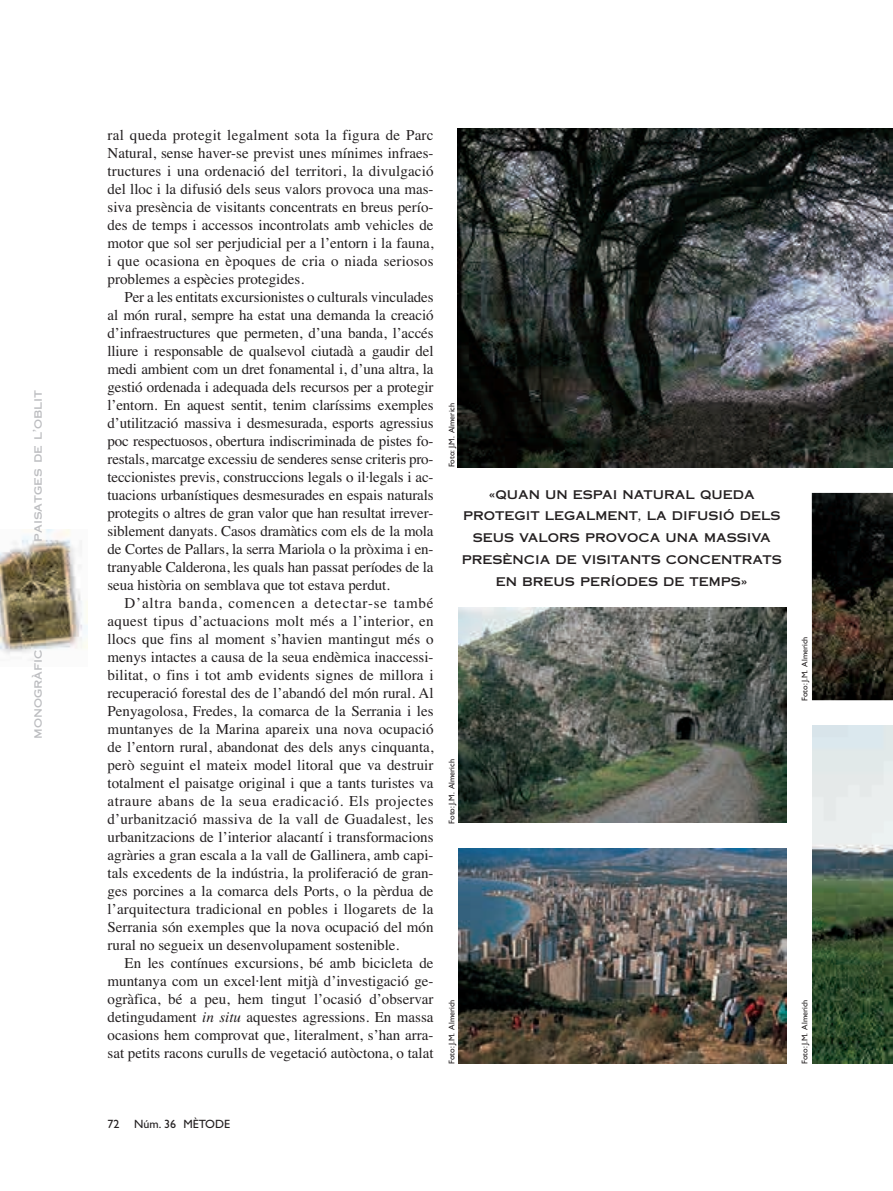
<style>
.page{position:relative;width:893px;height:1191px;background:#fff}
.page>*{position:absolute;margin:0;border:0;box-sizing:border-box;transform-origin:0 0}
.t1{font:15px/18px "Times";color:#231f20;text-align:justify}
.t2{font:12px/21.8px "Copperplate Thirty One AB";color:#231f20;text-align:center}
.t3{font:12px "Copperplate Thirty One AB";color:#bcbdc0}
.t4{font:12px "Gill Sans";color:#231f20}
.t5{font:8.25px "Gill Sans";letter-spacing:-.005em;color:#231f20}
.s1{font-style:italic}
</style>
<div class="page">
<img style="left:0;top:529px;width:88px;height:132px">
<img style="left:458px;top:128px;width:435px;height:339px">
<img style="left:459px;top:848px;width:327px;height:216px">
<img style="left:812px;top:725px;width:81px;height:339px">
<svg style="left:812px;top:369px;width:81px;height:99px;background:#292e28"></svg>
<img style="left:812px;top:492px;width:81px;height:208px">
<img style="left:459px;top:607px;width:327px;height:216px">
<p class="t3" style="left:31px;top:542px;width:153px;rotate:-90deg">paisatges de l’oblit</p>
<p class="t3" style="left:31px;top:739px;width:91px;rotate:-90deg">monogràfic</p>
<p class="t1" style="left:108px;top:127px;width:327px">ral queda protegit legalment sota la figura de Parc Natural, sense haver-se previst unes mínimes infraes&shy;tructures i una ordenació del territori, la divulgació del lloc i la difusió dels seus valors provoca una mas&shy;siva presència de visitants concentrats en breus perío&shy;des de temps i accessos incontrolats amb vehicles de motor que sol ser perjudicial per a l’entorn i la fauna, i que ocasiona en èpoques de cria o niada seriosos problemes a espècies protegides.</p>
<p class="t1" style="left:108px;top:289px;width:327px;text-indent:17px">Per a les entitats excursionistes o culturals vinculades al món rural, sempre ha estat una demanda la creació d’infraestructures que permeten, d’una banda, l’accés lliure i responsable de qualsevol ciutadà a gaudir del medi ambient com un dret fonamental i, d’una altra, la gestió ordenada i adequada dels recursos per a protegir l’entorn. En aquest sentit, tenim claríssims exemples d’utilització massiva i desmesurada, esports agressius poc respectuosos, obertura indiscriminada de pistes fo&shy;restals, marcatge excessiu de senderes sense criteris pro&shy;teccionistes previs, construccions legals o il·legals i ac&shy;tuacions urbanístiques desmesurades en espais naturals protegits o altres de gran valor que han resultat irrever&shy;siblement danyats. Casos dramàtics com els de la mola de Cortes de Pallars, la serra Mariola o la pròxima i en&shy;tranyable Calderona, les quals han passat períodes de la seua història on semblava que tot estava perdut.</p>
<p class="t1" style="left:108px;top:595px;width:327px;text-indent:17px">D’altra banda, comencen a detectar-se també aquest tipus d’actuacions molt més a l’interior, en llocs que fins al moment s’havien mantingut més o menys intactes a causa de la seua endèmica inaccessi&shy;bilitat, o fins i tot amb evidents signes de millora i recuperació forestal des de l’abandó del món rural. Al Penyagolosa, Fredes, la comarca de la Serrania i les muntanyes de la Marina apareix una nova ocupació de l’entorn rural, abandonat des dels anys cinquanta, però seguint el mateix model litoral que va destruir totalment el paisatge original i que a tants turistes va atraure abans de la seua eradicació. Els projectes d’urbanització massiva de la vall de Guadalest, les urbanitzacions de l’interior alacantí i transformacions agràries a gran escala a la vall de Gallinera, amb capi&shy;tals excedents de la indústria, la proliferació de gran&shy;ges porcines a la comarca dels Ports, o la pèrdua de l’arquitectura tradicional en pobles i llogarets de la Serrania són exemples que la nova ocupació del món rural no segueix un desenvolupament sostenible.</p>
<p class="t1" style="left:108px;top:955px;width:327px;text-indent:17px">En les contínues excursions, bé amb bicicleta de muntanya com un excel·lent mitjà d’investigació ge&shy;ogràfica, bé a peu, hem tingut l’ocasió d’observar detingudament <span class="s1">in situ</span> aquestes agressions. En massa ocasions hem comprovat que, literalment, s’han arra&shy;sat petits racons curulls de vegetació autòctona, o talat</p>
<p class="t5" style="left:449px;top:467px;width:66px;rotate:-90deg">Foto: J.M. Almerich</p>
<p class="t2" style="left:462px;top:484px;width:321px">«QUAN UN ESPAI NATURAL QUEDA<br>PROTEGIT LEGALMENT, LA DIFUSIÓ DELS<br>SEUS VALORS PROVOCA UNA MASSIVA<br>PRESÈNCIA DE VISITANTS CONCENTRATS<br>EN BREUS PERÍODES DE TEMPS»</p>
<p class="t5" style="left:449px;top:823px;width:66px;rotate:-90deg">Foto: J.M. Almerich</p>
<p class="t5" style="left:449px;top:1064px;width:66px;rotate:-90deg">Foto: J.M. Almerich</p>
<p class="t5" style="left:802px;top:701px;width:66px;rotate:-90deg">Foto: J.M. Almerich</p>
<p class="t5" style="left:802px;top:1064px;width:66px;rotate:-90deg">Foto: J.M. Almerich</p>
<p class="t4" style="left:108px;top:1120px;width:124px">72 Núm. 36 MÈTODE</p>
</div>
